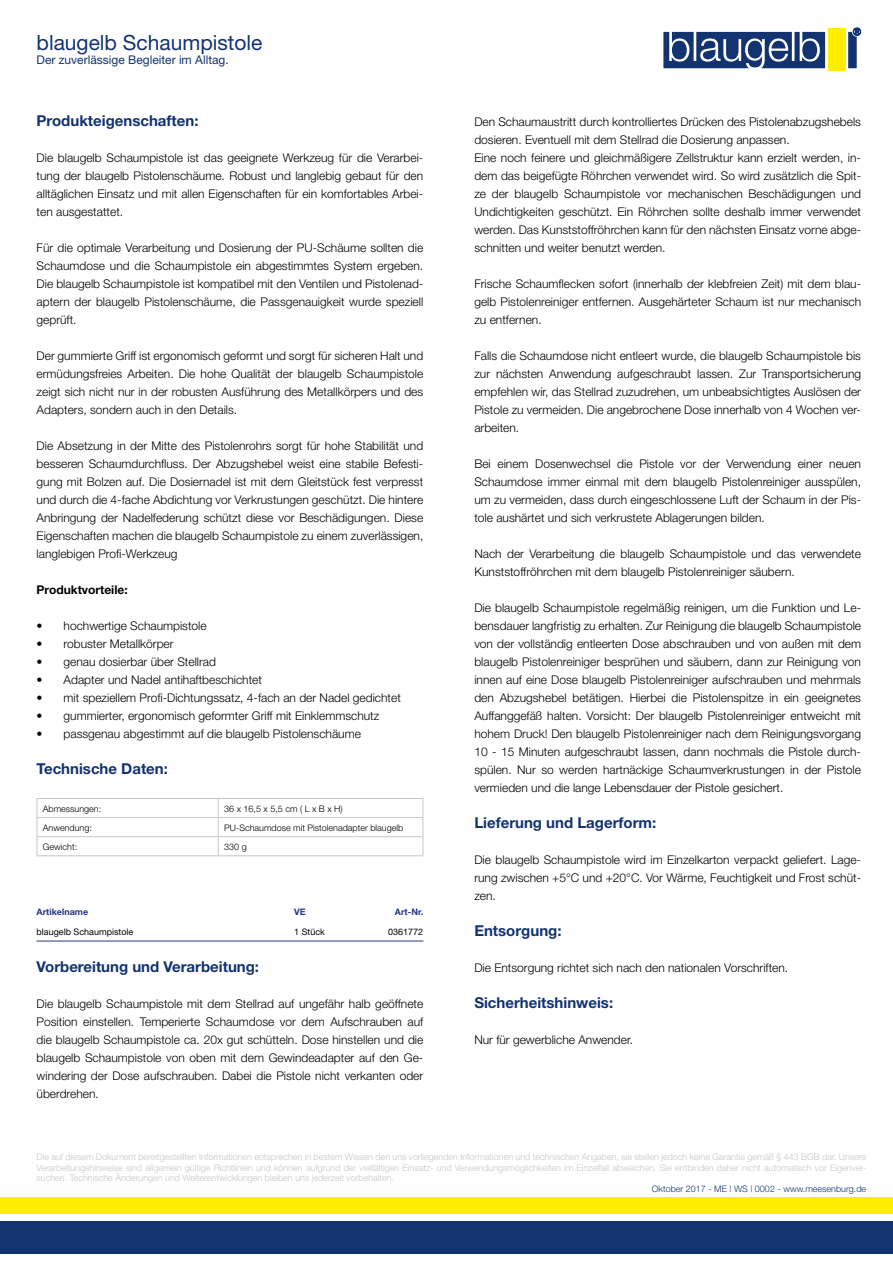
<style>
.page{position:relative;width:893px;height:1263px;background:#fff}
.page>*{position:absolute;margin:0;border:0;box-sizing:border-box;transform-origin:0 0}
.t1{font:21px "Helvetica Neue";color:#133370}
.t2{font:700 15px "Helvetica Neue";color:#133370}
.t3{font:300 12px/18px "Helvetica Neue";color:#000;text-align:justify}
.t4{font:12px "Helvetica Neue";color:#133370}
.t5{font:700 12px "Helvetica Neue";color:#000}
.t6{font:300 9px/10.8px "Helvetica Neue";color:#c6c6c6;text-align:justify}
.t7{font:300 9px "Helvetica Neue";color:#000}
.t8{font:300 9px "Helvetica Neue";color:#133370}
.t9{font:9px "Helvetica Neue";color:#000}
.t10{font:700 9px "Helvetica Neue";color:#283583}
</style>
<div class="page">
<div style="left:0;top:1222px;width:893px;height:32px;background:#133370"></div>
<div style="left:0;top:1197px;width:893px;height:17px;background:#ffed00"></div>
<svg style="left:663px;top:28px;width:198px;height:40px"></svg>
<div style="left:828px;top:29px;width:17px;height:42px;background:#ffed00"></div>
<hr style="left:37px;top:798px;width:181px;height:1px;background:#c6c6c6">
<hr style="left:218px;top:798px;width:205px;height:1px;background:#c6c6c6">
<svg style="left:218px;top:799px;width:1px;height:56px"></svg>
<hr style="left:37px;top:817px;width:181px;height:1px;background:#c6c6c6">
<hr style="left:218px;top:817px;width:205px;height:1px;background:#c6c6c6">
<hr style="left:37px;top:836px;width:181px;height:1px;background:#c6c6c6">
<svg style="left:37px;top:799px;width:1px;height:56px"></svg>
<hr style="left:218px;top:836px;width:205px;height:1px;background:#c6c6c6">
<svg style="left:423px;top:799px;width:1px;height:56px"></svg>
<hr style="left:37px;top:855px;width:181px;height:1px;background:#c6c6c6">
<hr style="left:218px;top:855px;width:205px;height:1px;background:#c6c6c6">
<hr style="left:37px;top:941px;width:257px;height:1px;background:#283583">
<hr style="left:294px;top:941px;width:64px;height:1px;background:#283583">
<hr style="left:358px;top:941px;width:65px;height:1px;background:#283583">
<h1 class="t1" style="left:37px;top:30px;width:228px">blaugelb Schaumpistole</h1>
<p class="t4" style="left:37px;top:53px;width:194px">Der zuverlässige Begleiter im Alltag.</p>
<p class="t2" style="left:37px;top:111px;width:163px">Produkteigenschaften:</p>
<p class="t3" style="left:37px;top:148px;width:388px">Die blaugelb Schaumpistole ist das geeignete Werkzeug für die Verarbei&shy;tung der blaugelb Pistolenschäume. Robust und langlebig gebaut für den alltäglichen Einsatz und mit allen Eigenschaften für ein komfortables Arbei&shy;ten ausgestattet.</p>
<p class="t3" style="left:37px;top:238px;width:388px">Für die optimale Verarbeitung und Dosierung der PU-Schäume sollten die Schaumdose und die Schaumpistole ein abgestimmtes System ergeben.<br>Die blaugelb Schaumpistole ist kompatibel mit den Ventilen und Pistolenad&shy;aptern der blaugelb Pistolenschäume, die Passgenauigkeit wurde speziell geprüft.</p>
<p class="t3" style="left:37px;top:346px;width:388px">Der gummierte Griff ist ergonomisch geformt und sorgt für sicheren Halt und ermüdungsfreies Arbeiten. Die hohe Qualität der blaugelb Schaumpistole zeigt sich nicht nur in der robusten Ausführung des Metallkörpers und des Adapters, sondern auch in den Details.</p>
<p class="t3" style="left:37px;top:436px;width:388px">Die Absetzung in der Mitte des Pistolenrohrs sorgt für hohe Stabilität und besseren Schaumdurchfluss. Der Abzugshebel weist eine stabile Befesti&shy;gung mit Bolzen auf. Die Dosiernadel ist mit dem Gleitstück fest verpresst und durch die 4-fache Abdichtung vor Verkrustungen geschützt. Die hintere Anbringung der Nadelfederung schützt diese vor Beschädigungen. Diese Eigenschaften machen die blaugelb Schaumpistole zu einem zuverlässigen, langlebigen Profi-Werkzeug</p>
<p class="t5" style="left:37px;top:582px;width:93px">Produktvorteile:</p>
<p class="t3" style="left:37px;top:616px;width:172px">• hochwertige Schaumpistole</p>
<p class="t3" style="left:37px;top:634px;width:139px">• robuster Metallkörper</p>
<p class="t3" style="left:37px;top:652px;width:181px">• genau dosierbar über Stellrad</p>
<p class="t3" style="left:37px;top:670px;width:227px">• Adapter und Nadel antihaftbeschichtet</p>
<p class="t3" style="left:37px;top:688px;width:366px">• mit speziellem Profi-Dichtungssatz, 4-fach an der Nadel gedichtet</p>
<p class="t3" style="left:37px;top:706px;width:344px">• gummierter, ergonomisch geformter Griff mit Einklemmschutz</p>
<p class="t3" style="left:37px;top:724px;width:326px">• passgenau abgestimmt auf die blaugelb Pistolenschäume</p>
<p class="t2" style="left:37px;top:759px;width:133px">Technische Daten:</p>
<p class="t7" style="left:43px;top:803px;width:60px">Abmessungen:</p>
<p class="t7" style="left:224px;top:803px;width:120px">36 x 16,5 x 5,5 cm ( L x B x H)</p>
<p class="t7" style="left:43px;top:822px;width:51px">Anwendung:</p>
<p class="t7" style="left:224px;top:822px;width:181px">PU-Schaumdose mit Pistolenadapter blaugelb</p>
<p class="t7" style="left:43px;top:841px;width:36px">Gewicht:</p>
<p class="t7" style="left:224px;top:841px;width:24px">330 g</p>
<p class="t10" style="left:37px;top:906px;width:53px">Artikelname</p>
<p class="t10" style="left:294px;top:906px;width:13px">VE</p>
<p class="t10" style="left:395px;top:906px;width:30px">Art-Nr.</p>
<p class="t9" style="left:37px;top:926px;width:98px">blaugelb Schaumpistole</p>
<p class="t9" style="left:294px;top:926px;width:32px">1 Stück</p>
<p class="t9" style="left:388px;top:926px;width:37px">0361772</p>
<p class="t2" style="left:37px;top:957px;width:224px">Vorbereitung und Verarbeitung:</p>
<p class="t3" style="left:37px;top:994px;width:388px">Die blaugelb Schaumpistole mit dem Stellrad auf ungefähr halb geöffnete Position einstellen. Temperierte Schaumdose vor dem Aufschrauben auf die blaugelb Schaumpistole ca. 20x gut schütteln. Dose hinstellen und die blaugelb Schaumpistole von oben mit dem Gewindeadapter auf den Ge&shy;windering der Dose aufschrauben. Dabei die Pistole nicht verkanten oder überdrehen.</p>
<p class="t3" style="left:474px;top:112px;width:388px;text-align:left">Den Schaumaustritt durch kontrolliertes Drücken des Pistolenabzugshebels dosieren. Eventuell mit dem Stellrad die Dosierung anpassen.<br>Eine noch feinere und gleichmäßigere Zellstruktur kann erzielt werden, in&shy;dem das beigefügte Röhrchen verwendet wird. So wird zusätzlich die Spit&shy;ze der blaugelb Schaumpistole vor mechanischen Beschädigungen und Undichtigkeiten geschützt. Ein Röhrchen sollte deshalb immer verwendet werden. Das Kunststoffröhrchen kann für den nächsten Einsatz vorne abge&shy;schnitten und weiter benutzt werden.</p>
<p class="t3" style="left:474px;top:274px;width:388px">Frische Schaumflecken sofort (innerhalb der klebfreien Zeit) mit dem blau&shy;gelb Pistolenreiniger entfernen. Ausgehärteter Schaum ist nur mechanisch zu entfernen.</p>
<p class="t3" style="left:474px;top:346px;width:388px">Falls die Schaumdose nicht entleert wurde, die blaugelb Schaumpistole bis zur nächsten Anwendung aufgeschraubt lassen. Zur Transportsicherung empfehlen wir, das Stellrad zuzudrehen, um unbeabsichtigtes Auslösen der Pistole zu vermeiden. Die angebrochene Dose innerhalb von 4 Wochen ver&shy;arbeiten.</p>
<p class="t3" style="left:474px;top:454px;width:388px">Bei einem Dosenwechsel die Pistole vor der Verwendung einer neuen Schaumdose immer einmal mit dem blaugelb Pistolenreiniger ausspülen, um zu vermeiden, dass durch eingeschlossene Luft der Schaum in der Pis&shy;tole aushärtet und sich verkrustete Ablagerungen bilden.</p>
<p class="t3" style="left:474px;top:544px;width:388px">Nach der Verarbeitung die blaugelb Schaumpistole und das verwendete<br>Kunststoffröhrchen mit dem blaugelb Pistolenreiniger säubern.</p>
<p class="t3" style="left:474px;top:598px;width:388px">Die blaugelb Schaumpistole regelmäßig reinigen, um die Funktion und Le&shy;bensdauer langfristig zu erhalten. Zur Reinigung die blaugelb Schaumpistole von der vollständig entleerten Dose abschrauben und von außen mit dem blaugelb Pistolenreiniger besprühen und säubern, dann zur Reinigung von innen auf eine Dose blaugelb Pistolenreiniger aufschrauben und mehrmals den Abzugshebel betätigen. Hierbei die Pistolenspitze in ein geeignetes Auffanggefäß halten. Vorsicht: Der blaugelb Pistolenreiniger entweicht mit hohem Druck! Den blaugelb Pistolenreiniger nach dem Reinigungsvorgang 10 - 15 Minuten aufgeschraubt lassen, dann nochmals die Pistole durch&shy;spülen. Nur so werden hartnäckige Schaumverkrustungen in der Pistole vermieden und die lange Lebensdauer der Pistole gesichert.</p>
<p class="t2" style="left:474px;top:813px;width:183px">Lieferung und Lagerform:</p>
<p class="t3" style="left:474px;top:850px;width:388px">Die blaugelb Schaumpistole wird im Einzelkarton verpackt geliefert. Lage&shy;rung zwischen +5°C und +20°C. Vor Wärme, Feuchtigkeit und Frost schüt&shy;zen.</p>
<p class="t2" style="left:474px;top:921px;width:89px">Entsorgung:</p>
<p class="t3" style="left:474px;top:958px;width:315px">Die Entsorgung richtet sich nach den nationalen Vorschriften.</p>
<p class="t2" style="left:474px;top:993px;width:140px">Sicherheitshinweis:</p>
<p class="t3" style="left:474px;top:1030px;width:160px">Nur für gewerbliche Anwender.</p>
<p class="t6" style="left:37px;top:1151px;width:831px">Die auf diesem Dokument bereitgestellten Informationen entsprechen in bestem Wissen den uns vorliegenden Informationen und technischen Angaben, sie stellen jedoch keine Garantie gemäß § 443 BGB dar. Unsere Verarbeitungshinweise sind allgemein gültige Richtlinien und können aufgrund der vielfältigen Einsatz- und Verwendungsmöglichkeiten im Einzelfall abweichen. Sie entbinden daher nicht automatisch vor Eigenver&shy;suchen. Technische Änderungen und Weiterentwicklungen bleiben uns jederzeit vorbehalten.</p>
<p class="t8" style="left:652px;top:1183px;width:216px">Oktober 2017 - ME | WS | 0002 - www.meesenburg.de</p>
</div>
